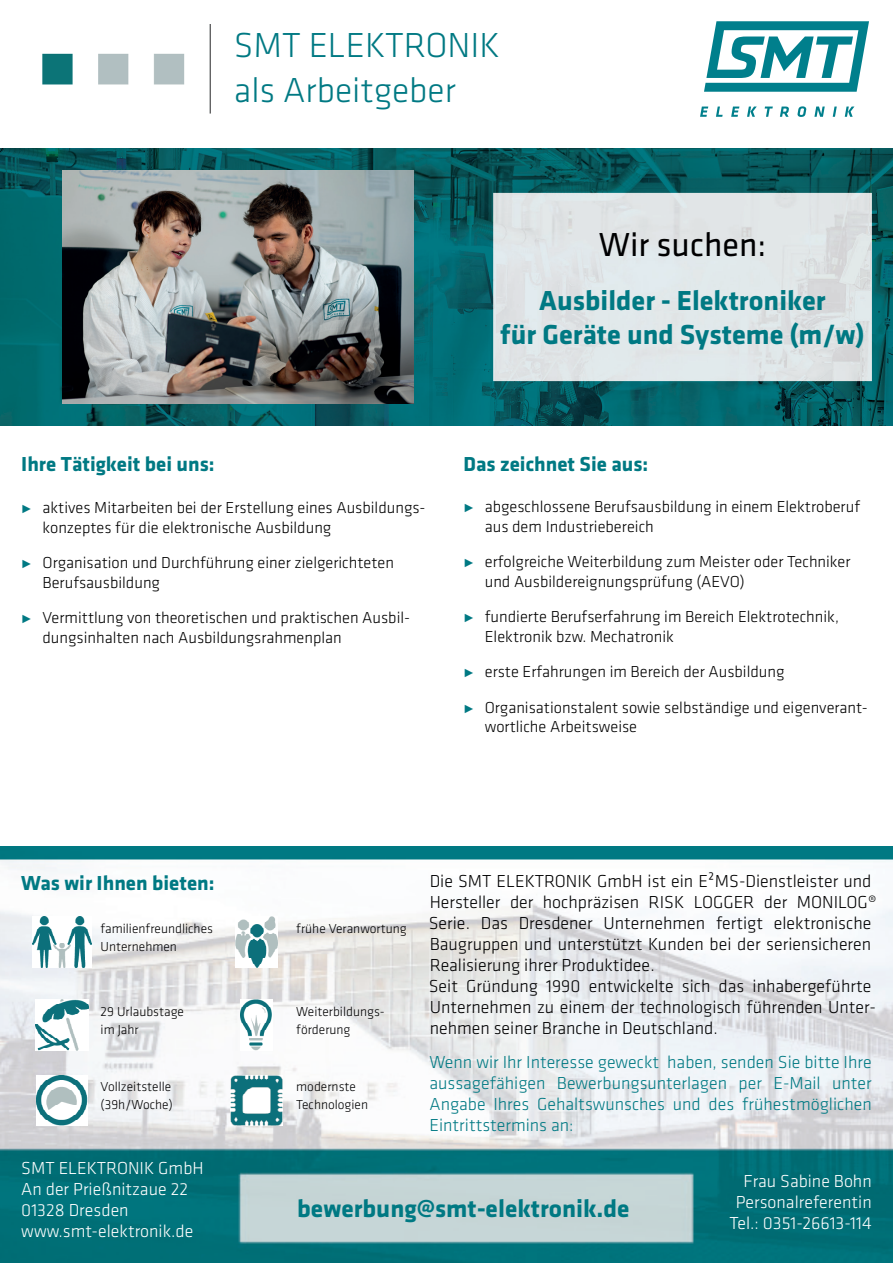
<style>
.page{position:relative;width:893px;height:1263px;background:#fff}
.page>*{position:absolute;margin:0;border:0;box-sizing:border-box;transform-origin:0 0}
.t1{font:300 36px/45px "Klavika";color:#007983}
.t2{font:34.5px "Klavika";color:#000001}
.t3{font:700 28.5px/34.2px "Klavika";color:#007983;text-align:center}
.t4{font:700 25.5px "Klavika";color:#007983}
.t5{font:700 21px "Klavika";color:#007983}
.t6{font:300 18px/21px "Klavika";color:#000001}
.t7{font:300 18px/21px "Klavika";color:#007983;text-align:justify}
.t8{font:300 18px/21px "Klavika";color:#fff}
.t9{font:300 16.5px/19.5px "Klavika";color:#000001}
.t10{font:300 13.5px/18px "Klavika";color:#000001}
.s1{color:#007983}
</style>
<div class="page">
<svg style="left:700px;top:106px;width:154px;height:11px"></svg>
<svg style="left:704px;top:21px;width:165px;height:71px"></svg>
<img style="left:42px;top:25px;width:169px;height:88px">
<img style="left:0;top:149px;width:893px;height:276px">
<img style="left:63px;top:170px;width:351px;height:234px">
<img style="left:0;top:846px;width:893px;height:417px">
<img style="left:33px;top:917px;width:58px;height:50px">
<img style="left:36px;top:1000px;width:52px;height:50px">
<img style="left:36px;top:1075px;width:52px;height:50px">
<img style="left:241px;top:1000px;width:31px;height:50px">
<img style="left:235px;top:917px;width:43px;height:50px">
<img style="left:231px;top:1075px;width:51px;height:50px">
<h1 class="t1" style="left:234px;top:22px;width:268px">SMT ELEKTRONIK als Arbeitgeber</h1>
<h2 class="t2" style="left:599px;top:222px;width:169px">Wir suchen:</h2>
<h3 class="t3" style="left:500px;top:282px;width:366px">Ausbilder - Elektroniker<br>für Geräte und Systeme (m/w)</h3>
<p class="t5" style="left:21px;top:449px;width:195px">Ihre Tätigkeit bei uns:</p>
<p class="t9" style="left:43px;top:498px;width:384px;text-indent:-21px"><span class="s1">˴</span> aktives Mitarbeiten bei der Erstellung eines Ausbildungs&shy;konzeptes für die elektronische Ausbildung</p>
<p class="t9" style="left:43px;top:553px;width:353px;text-indent:-21px"><span class="s1">˴</span> Organisation und Durchführung einer zielgerichteten<br>Berufsausbildung</p>
<p class="t9" style="left:43px;top:608px;width:369px;text-indent:-21px"><span class="s1">˴</span> Vermittlung von theoretischen und praktischen Ausbil&shy;dungsinhalten nach Ausbildungsrahmenplan</p>
<p class="t5" style="left:463px;top:449px;width:186px">Das zeichnet Sie aus:</p>
<p class="t9" style="left:485px;top:497px;width:377px;text-indent:-21px"><span class="s1">˴</span> abgeschlossene Berufsausbildung in einem Elektroberuf aus dem Industriebereich</p>
<p class="t9" style="left:485px;top:552px;width:367px;text-indent:-21px"><span class="s1">˴</span> erfolgreiche Weiterbildung zum Meister oder Techniker und Ausbildereignungsprüfung (AEVO)</p>
<p class="t9" style="left:485px;top:607px;width:356px;text-indent:-21px"><span class="s1">˴</span> fundierte Berufserfahrung im Bereich Elektrotechnik,<br>Elektronik bzw. Mechatronik</p>
<p class="t9" style="left:463px;top:654px;width:406px;line-height:35.5px"><span class="s1">˴</span> erste Erfahrungen im Bereich der Ausbildung<br><span class="s1">˴</span> Organisationstalent sowie selbständige und eigenverant-</p>
<p class="t9" style="left:485px;top:717px;width:154px">wortliche Arbeitsweise</p>
<p class="t5" style="left:21px;top:867px;width:195px">Was wir Ihnen bieten:</p>
<p class="t10" style="left:101px;top:919px;width:114px">familienfreundliches<br>Unternehmen</p>
<p class="t10" style="left:101px;top:1002px;width:85px">29 Urlaubstage im Jahr</p>
<p class="t10" style="left:101px;top:1078px;width:74px">Vollzeitstelle (39h/Woche)</p>
<p class="t8" style="left:21px;top:1158px;width:184px">SMT ELEKTRONIK GmbH<br>An der Prießnitzaue 22<br>01328 Dresden www.smt-elektronik.de</p>
<p class="t10" style="left:296px;top:919px;width:112px">frühe Veranwortung</p>
<p class="t10" style="left:296px;top:1002px;width:90px">Weiterbildungs&shy;förderung</p>
<p class="t10" style="left:296px;top:1078px;width:73px">modernste<br>Technologien</p>
<p class="t6" style="left:429px;top:871px;width:449px">Die SMT ELEKTRONIK GmbH ist ein E²MS-Dienstleister und Hersteller der hochpräzisen RISK LOGGER der MONILOG® Serie. Das Dresdener Unternehmen fertigt elektronische Baugruppen und unterstützt Kunden bei der seriensicheren Realisierung ihrer Produktidee.<br>Seit Gründung 1990 entwickelte sich das inhabergeführte Unternehmen zu einem der technologisch führenden Unter&shy;nehmen seiner Branche in Deutschland.</p>
<p class="t7" style="left:429px;top:1051px;width:444px">Wenn wir Ihr Interesse geweckt haben, senden Sie bitte Ihre aussagefähigen Bewerbungsunterlagen per E-Mail unter Angabe Ihres Gehaltswunsches und des frühestmöglichen Eintrittstermins an:</p>
<h3 class="t4" style="left:297px;top:1190px;width:334px">bewerbung@smt-elektronik.de</h3>
<p class="t8" style="left:730px;top:1170px;width:144px;text-align:right">Frau Sabine Bohn<br>Personalreferentin<br>Tel.: 0351-26613-114</p>
</div>
